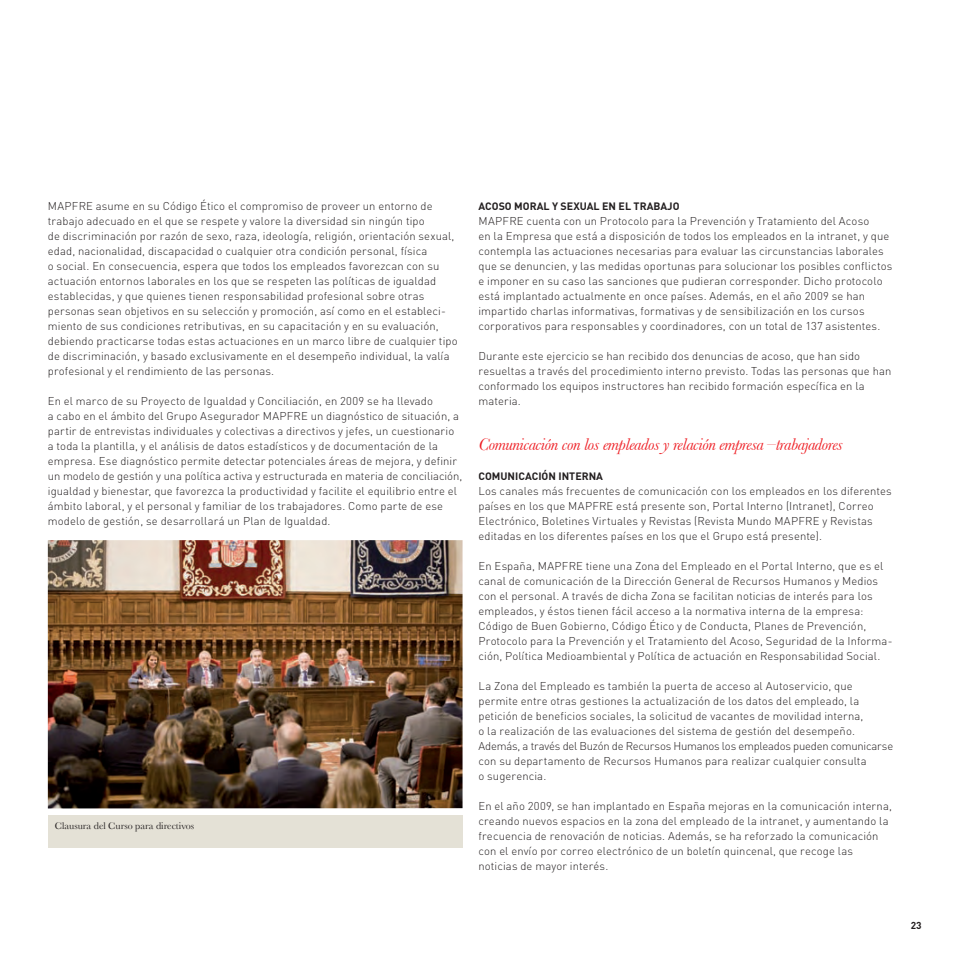
<style>
.page{position:relative;width:957px;height:957px;background:#fff}
.page>*{position:absolute;margin:0;border:0;box-sizing:border-box;transform-origin:0 0}
.t1{font:italic 17.5px "Baskerville";letter-spacing:-.02em;color:#ee1d23}
.t2{font:300 11.25px/15px "DIN";letter-spacing:.01em;color:#231f20}
.t3{font:700 10.62px "DIN";color:#231f20}
.t4{font:10px "Baskerville";color:#231f20}
.t5{font:700 10px "DIN";color:#231f20}
</style>
<div class="page">
<img style="left:48px;top:540px;width:414px;height:268px">
<div style="left:48px;top:815px;width:414px;height:33px;background:#e4e1d6"></div>
<p class="t2" style="left:48px;top:198px;width:411px">MAPFRE asume en su Código Ético el compromiso de proveer un entorno de trabajo adecuado en el que se respete y valore la diversidad sin ningún tipo<br>de discriminación por razón de sexo, raza, ideología, religión, orientación sexual, edad, nacionalidad, discapacidad o cualquier otra condición personal, física<br>o social. En consecuencia, espera que todos los empleados favorezcan con su actuación entornos laborales en los que se respeten las políticas de igualdad establecidas, y que quienes tienen responsabilidad profesional sobre otras personas sean objetivos en su selección y promoción, así como en el estableci&shy;miento de sus condiciones retributivas, en su capacitación y en su evaluación, debiendo practicarse todas estas actuaciones en un marco libre de cualquier tipo de discriminación, y basado exclusivamente en el desempeño individual, la valía profesional y el rendimiento de las personas.</p>
<p class="t2" style="left:48px;top:393px;width:416px">En el marco de su Proyecto de Igualdad y Conciliación, en 2009 se ha llevado<br>a cabo en el ámbito del Grupo Asegurador MAPFRE un diagnóstico de situación, a partir de entrevistas individuales y colectivas a directivos y jefes, un cuestionario a toda la plantilla, y el análisis de datos estadísticos y de documentación de la empresa. Ese diagnóstico permite detectar potenciales áreas de mejora, y definir un modelo de gestión y una política activa y estructurada en materia de conciliación, igualdad y bienestar, que favorezca la productividad y facilite el equilibrio entre el ámbito laboral, y el personal y familiar de los trabajadores. Como parte de ese modelo de gestión, se desarrollará un Plan de Igualdad.</p>
<p class="t4" style="left:55px;top:819px;width:141px">Clausura del Curso para directivos</p>
<p class="t3" style="left:478px;top:199px;width:59px">ACOSO MORAL</p>
<p class="t3" style="left:552px;top:199px;width:35px">Y SEXUAL</p>
<p class="t3" style="left:602px;top:199px;width:46px">EN EL TRABA</p>
<p class="t3" style="left:667px;top:199px;width:14px">JO</p>
<p class="t2" style="left:478px;top:213px;width:415px">MAPFRE cuenta con un Protocolo para la Prevención y Tratamiento del Acoso<br>en la Empresa que está a disposición de todos los empleados en la intranet, y que contempla las actuaciones necesarias para evaluar las circunstancias laborales que se denuncien, y las medidas oportunas para solucionar los posibles conflictos e imponer en su caso las sanciones que pudieran corresponder. Dicho protocolo está implantado actualmente en once países. Además, en el año 2009 se han impartido charlas informativas, formativas y de sensibilización en los cursos corporativos para responsables y coordinadores, con un total de 137 asistentes.</p>
<p class="t2" style="left:478px;top:348px;width:414px">Durante este ejercicio se han recibido dos denuncias de acoso, que han sido resueltas a través del procedimiento interno previsto. Todas las personas que han conformado los equipos instructores han recibido formación específica en la materia.</p>
<h1 class="t1" style="left:478px;top:434px;width:366px">Comunicación con los empleados y relación empresa –trabajadores</h1>
<p class="t3" style="left:478px;top:469px;width:21px">COMUNICACIÓN</p>
<p class="t3" style="left:558px;top:469px;width:25px">INTERNA</p>
<p class="t2" style="left:478px;top:483px;width:415px">Los canales más frecuentes de comunicación con los empleados en los diferentes países en los que MAPFRE está presente son, Portal Interno (Intranet), Correo Electrónico, Boletines Virtuales y Revistas (Revista Mundo MAPFRE y Revistas editadas en los diferentes países en los que el Grupo está presente).</p>
<p class="t2" style="left:478px;top:558px;width:415px">En España, MAPFRE tiene una Zona del Empleado en el Portal Interno, que es el canal de comunicación de la Dirección General de Recursos Humanos y Medios con el personal. A través de dicha Zona se facilitan noticias de interés para los empleados, y éstos tienen fácil acceso a la normativa interna de la empresa:<br>Código de Buen Gobierno, Código Ético y de Conducta, Planes de Prevención, Protocolo para la Prevención y el Tratamiento del Acoso, Seguridad de la Informa&shy;ción, Política Medioambiental y Política de actuación en Responsabilidad Social.</p>
<p class="t2" style="left:478px;top:678px;width:416px">La Zona del Empleado es también la puerta de acceso al Autoservicio, que permite entre otras gestiones la actualización de los datos del empleado, la petición de beneficios sociales, la solicitud de vacantes de movilidad interna,<br>o la realización de las evaluaciones del sistema de gestión del desempeño.<br>Además, a través del Buzón de Recursos Humanos los empleados pueden comunicarse con su departamento de Recursos Humanos para realizar cualquier consulta<br>o sugerencia.</p>
<p class="t2" style="left:478px;top:798px;width:415px">En el año 2009, se han implantado en España mejoras en la comunicación interna, creando nuevos espacios en la zona del empleado de la intranet, y aumentando la frecuencia de renovación de noticias. Además, se ha reforzado la comunicación con el envío por correo electrónico de un boletín quincenal, que recoge las noticias de mayor interés.</p>
<p class="t5" style="left:910px;top:919px;width:12px">23</p>
</div>
